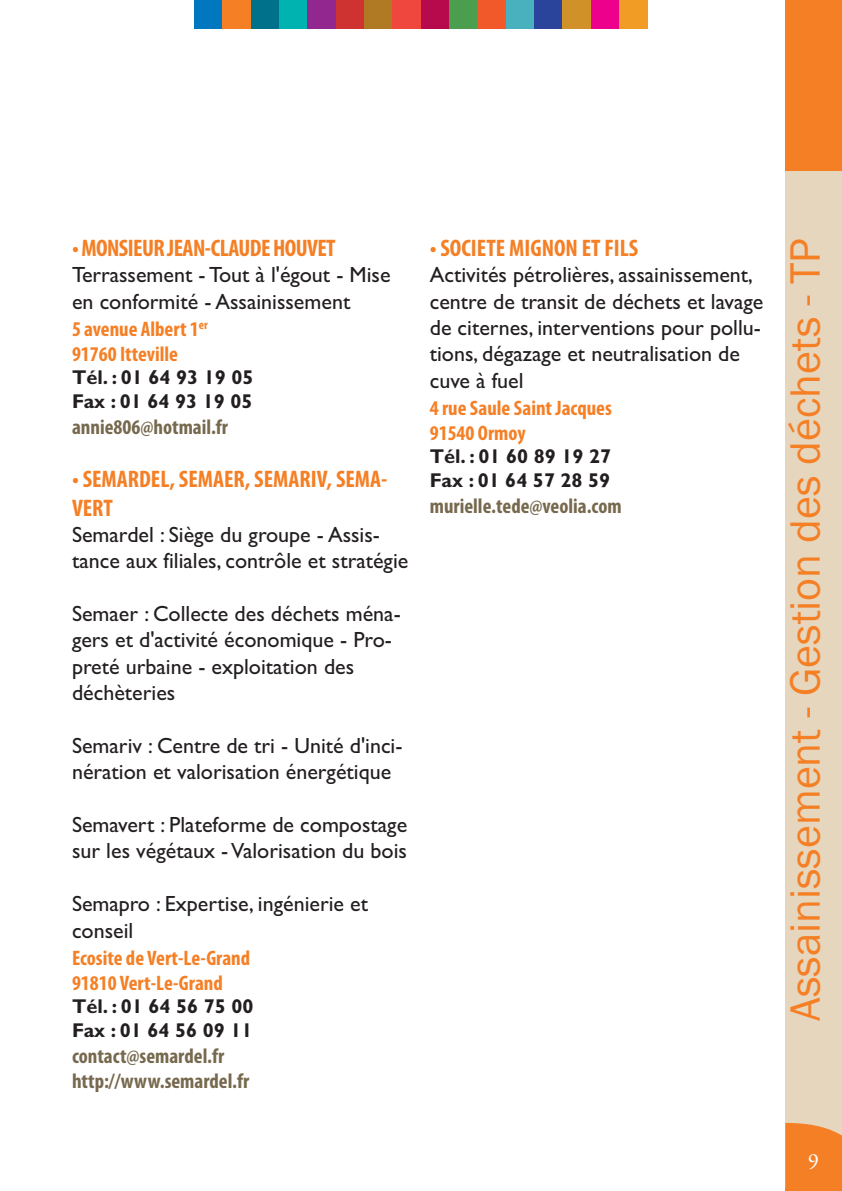
<style>
.page{position:relative;width:842px;height:1191px;background:#fff}
.page>*{position:absolute;margin:0;border:0;box-sizing:border-box;transform-origin:0 0}
.t1{font:44px "Franklin Gothic";color:#f57f25}
.t2{font:700 condensed 24px/28.8px "Myriad Pro";color:#f57f25}
.t3{font:700 condensed 24px "Myriad Pro";letter-spacing:-.025em;color:#f57f25}
.t4{font:22px/26.4px "Gill Sans";color:#231f20}
.t5{font:22px "Garamond Premr Pro";color:#fff}
.t6{font:700 condensed 21px/25.2px "Myriad Pro";color:#f57f25}
.t7{font:700 condensed 21px/25.2px "Myriad Pro";color:#76694e}
.t8{font:700 20px/24px "Gill Sans";color:#231f20}
</style>
<div class="page">
<div style="left:194px;top:0;width:29px;height:28px;background:#0077be"></div>
<div style="left:223px;top:0;width:28px;height:28px;background:#f57f25"></div>
<div style="left:251px;top:0;width:28px;height:28px;background:#00718b"></div>
<div style="left:279px;top:0;width:29px;height:28px;background:#00b2b0"></div>
<div style="left:308px;top:0;width:28px;height:28px;background:#91278f"></div>
<div style="left:336px;top:0;width:28px;height:28px;background:#ce3331"></div>
<div style="left:364px;top:0;width:29px;height:28px;background:#af7a23"></div>
<div style="left:393px;top:0;width:28px;height:28px;background:#ef463d"></div>
<div style="left:421px;top:0;width:28px;height:28px;background:#b70a4d"></div>
<div style="left:449px;top:0;width:29px;height:28px;background:#4c9e4f"></div>
<div style="left:478px;top:0;width:28px;height:28px;background:#f1582a"></div>
<div style="left:506px;top:0;width:28px;height:28px;background:#49b1bd"></div>
<div style="left:534px;top:0;width:29px;height:28px;background:#2a439b"></div>
<div style="left:591px;top:0;width:28px;height:28px;background:#ec008c"></div>
<div style="left:619px;top:0;width:29px;height:28px;background:#f09c25"></div>
<div style="left:563px;top:0;width:28px;height:28px;background:#d09129"></div>
<div style="left:785px;top:170px;width:57px;height:1021px;background:#e6d6bd"></div>
<div style="left:785px;top:0;width:57px;height:170px;background:#f57f25"></div>
<svg style="left:785px;top:1123px;width:57px;height:65px;background:#f4842e"></svg>
<hr style="left:785px;top:1188px;width:57px;height:3px;background:#f57f25">
<p class="t3" style="left:72px;top:240px;width:265px">• MONSIEUR JEAN-CLAUDE HOUVET</p>
<p class="t4" style="left:72px;top:264px;width:320px">Terrassement - Tout à l'égout - Mise en conformité - Assainissement</p>
<p class="t6" style="left:72px;top:318px;width:137px">5 avenue Albert 1<sup>er<br></sup>91760 Itteville</p>
<p class="t8" style="left:72px;top:367px;width:183px">Tél. : 01 64 93 19 05<br>Fax : 01 64 93 19 05</p>
<p class="t7" style="left:72px;top:416px;width:158px">annie806@hotmail.fr</p>
<p class="t2" style="left:72px;top:466px;width:317px">• SEMARDEL, SEMAER, SEMARIV, SEMA-<br>VERT</p>
<p class="t4" style="left:72px;top:523px;width:338px">Semardel : Siège du groupe - Assis&shy;tance aux filiales, contrôle et stratégie</p>
<p class="t4" style="left:72px;top:602px;width:330px">Semaer : Collecte des déchets ména&shy;gers et d'activité économique - Pro&shy;preté urbaine - exploitation des déchèteries</p>
<p class="t4" style="left:72px;top:734px;width:332px">Semariv : Centre de tri - Unité d'inci&shy;nération et valorisation énergétique</p>
<p class="t4" style="left:72px;top:814px;width:337px">Semavert : Plateforme de compostage sur les végétaux - Valorisation du bois</p>
<p class="t4" style="left:72px;top:893px;width:298px">Semapro : Expertise, ingénierie et conseil</p>
<p class="t6" style="left:72px;top:946px;width:180px">Ecosite de Vert-Le-Grand<br>91810 Vert-Le-Grand</p>
<p class="t8" style="left:72px;top:996px;width:183px">Tél. : 01 64 56 75 00<br>Fax : 01 64 56 09 11</p>
<p class="t7" style="left:72px;top:1045px;width:179px">contact@semardel.fr http://www.semardel.fr</p>
<p class="t2" style="left:430px;top:236px;width:210px">• SOCIETE MIGNON ET FILS</p>
<p class="t4" style="left:430px;top:264px;width:335px">Activités pétrolières, assainissement, centre de transit de déchets et lavage de citernes, interventions pour pollu&shy;tions, dégazage et neutralisation de cuve à fuel</p>
<p class="t6" style="left:430px;top:397px;width:184px">4 rue Saule Saint Jacques<br>91540 Ormoy</p>
<p class="t8" style="left:430px;top:447px;width:183px">Tél. : 01 60 89 19 27<br>Fax : 01 64 57 28 59</p>
<p class="t7" style="left:430px;top:495px;width:193px">murielle.tede@veolia.com</p>
<h1 class="t1" style="left:790px;top:1020px;width:784px;rotate:-90deg">Assainissement - Gestion des déchets - TP</h1>
<p class="t5" style="left:808px;top:1147px;width:12px">9</p>
</div>
